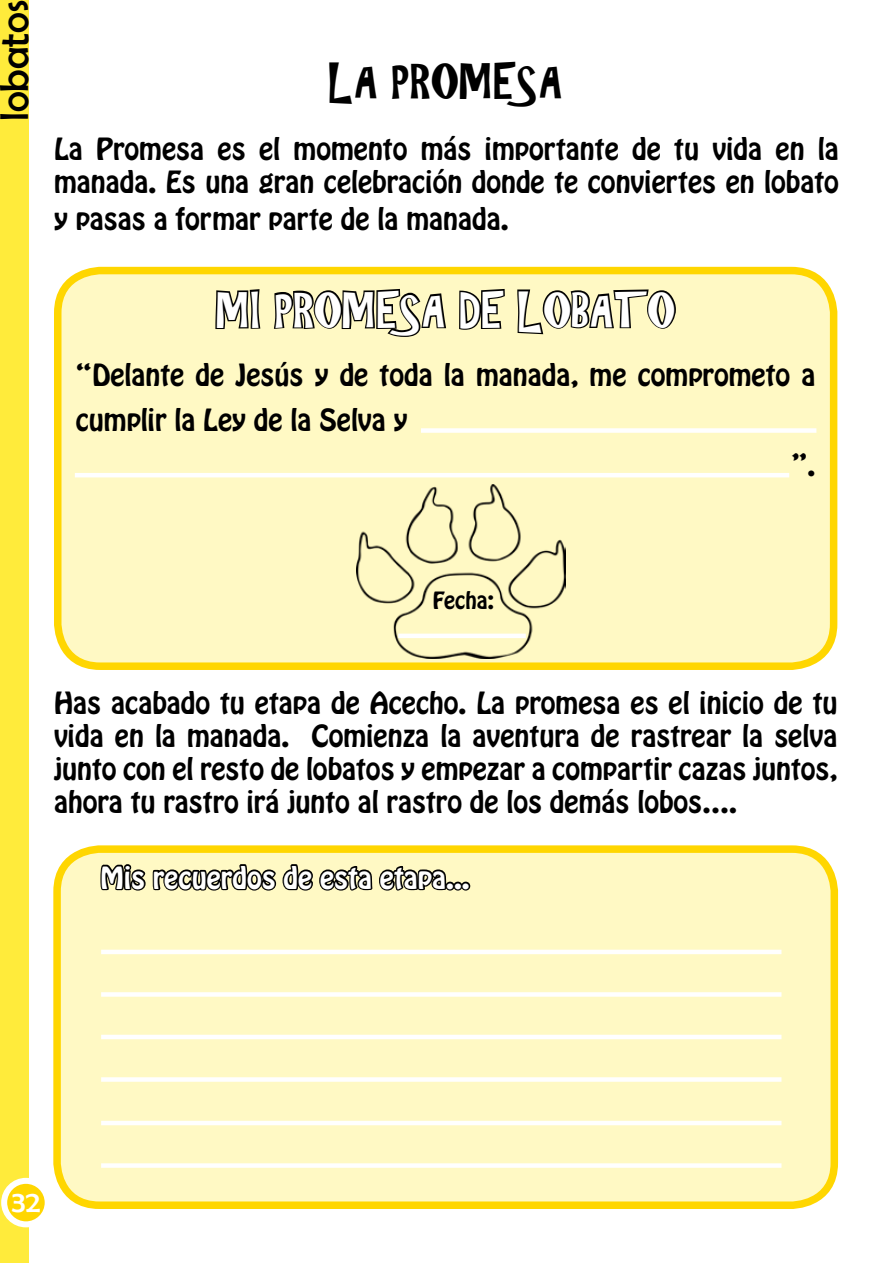
<style>
.page{position:relative;width:893px;height:1263px;background:#fff}
.page>*{position:absolute;margin:0;border:0;box-sizing:border-box;transform-origin:0 0}
.t1{font:45px "ARCHRISTY";color:#fff}
.t2{font:45px "ARCHRISTY";color:#000}
.t3{font:40.5px "Berlin Sans FB";color:#000}
.t4{font:30px "Berlin Sans FB";color:#fff}
.t5{font:27px/33px "Hobo Std";color:#000}
.t6{font:27px "Hobo Std";color:#fff}
.t7{font:21px "Hobo Std";color:#000}
</style>
<div class="page">
<div style="left:0;top:0;width:29px;height:1263px;background:#ffeb3b"></div>
<div style="left:4px;top:1181px;width:44px;height:43px;background:#ffd600;border-radius:50%"></div>
<div style="left:1px;top:1178px;width:50px;height:49px;border:6px solid #fff;border-radius:50%"></div>
<div style="left:58px;top:271px;width:776px;height:395px;background:#fff9c4;border-radius:43px"></div>
<div style="left:54px;top:267px;width:783px;height:403px;border:8px solid #ffd600;border-radius:43px"></div>
<svg style="left:215px;top:289px;width:46px;height:41px"></svg>
<svg style="left:273px;top:288px;width:173px;height:49px"></svg>
<svg style="left:459px;top:289px;width:46px;height:41px"></svg>
<svg style="left:517px;top:289px;width:159px;height:46px"></svg>
<hr style="left:75px;top:473px;width:714px;height:4px;background:#fff">
<div style="left:421px;top:428px;width:395px;height:5px;background:#fff"></div>
<img style="left:356px;top:484px;width:209px;height:174px">
<hr style="left:398px;top:634px;width:128px;height:4px;background:#fff">
<div style="left:57px;top:849px;width:777px;height:356px;background:#fff9c4;border-radius:43px"></div>
<svg style="left:100px;top:864px;width:348px;height:27px"></svg>
<div style="left:446px;top:882px;width:9px;height:8px;border:3px solid #000;border-radius:50%"></div>
<div style="left:453px;top:882px;width:9px;height:8px;border:3px solid #000;border-radius:50%"></div>
<div style="left:461px;top:882px;width:9px;height:8px;border:3px solid #000;border-radius:50%"></div>
<div style="left:53px;top:845px;width:785px;height:364px;border:8px solid #ffd600;border-radius:43px"></div>
<hr style="left:101px;top:950px;width:680px;height:4px;background:#fff">
<div style="left:101px;top:992px;width:680px;height:5px;background:#fff"></div>
<hr style="left:101px;top:1035px;width:680px;height:4px;background:#fff">
<div style="left:101px;top:1077px;width:680px;height:5px;background:#fff"></div>
<hr style="left:101px;top:1121px;width:680px;height:4px;background:#fff">
<div style="left:101px;top:1163px;width:680px;height:5px;background:#fff"></div>
<h2 class="t3" style="left:-8px;top:121px;width:123px;rotate:-90deg">lobatos</h2>
<h1 class="t2" style="left:329px;top:54px;width:236px">la promesa</h1>
<p class="t5" style="left:54px;top:133px;width:786px">La Promesa es el momento más importante de tu vida en la manada. Es una gran celebración donde te conviertes en lobato</p>
<p class="t5" style="left:54px;top:203px;width:456px">y pasas a formar parte de la manada.</p>
<h1 class="t1" style="left:217px;top:283px;width:461px">mi promesa de lobato</h1>
<p class="t5" style="left:76px;top:359px;width:741px">“Delante de Jesús y de toda la manada, me comprometo a</p>
<p class="t5" style="left:76px;top:404px;width:333px">cumplir la Ley de la Selva y</p>
<p class="t5" style="left:791px;top:449px;width:26px">”.</p>
<p class="t7" style="left:433px;top:585px;width:63px">Fecha:</p>
<p class="t5" style="left:54px;top:687px;width:785px;text-align:justify">Has acabado tu etapa de Acecho. La promesa es el inicio de tu vida en la manada. Comienza la aventura de rastrear la selva junto con el resto de lobatos y empezar a compartir cazas juntos, ahora tu rastro irá junto al rastro de los demás lobos….</p>
<p class="t6" style="left:101px;top:859px;width:371px">Mis recuerdos de esta etapa...</p>
<p class="t4" style="left:12px;top:1185px;width:30px">32</p>
</div>
